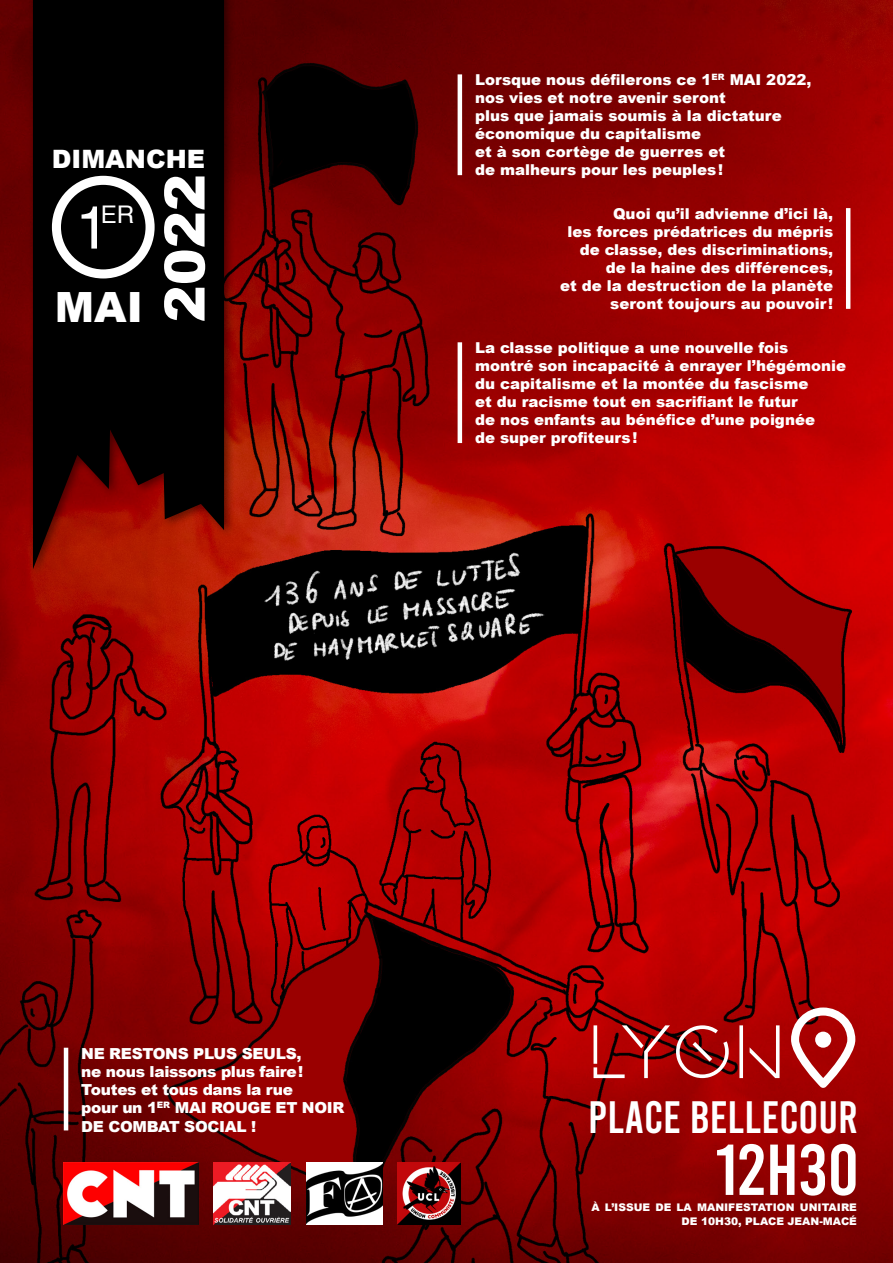
<style>
.page{position:relative;width:893px;height:1263px;background:#fff}
.page>*{position:absolute;margin:0;border:0;box-sizing:border-box;transform-origin:0 0}
.t1{font:71.85px "Bebas";color:#fff}
.t2{font:60.45px "Helvetica";color:#fff}
.t3{font:900 55.65px "Arial";color:#fff}
.t4{font:52.65px "Delogy";color:#fff}
.t5{font:45.3px "Bebas";color:#fff}
.t6{font:900 41.7px "Arial";color:#fff}
.t7{font:900 25.35px "Arial";color:#fff}
.t8{font:24.3px "Helvetica";color:#fff}
.t9{font:900 15.15px/18.3px "Arial";letter-spacing:-.02em;color:#fff}
.t10{font:900 15px/18px "Arial";color:#fff}
.t11{font:900 10.5px/13.5px "Arial";color:#fff;text-align:right}
</style>
<div class="page">
<img style="left:0;top:0;width:893px;height:1263px">
<div style="left:28px;top:0;width:207px;height:578px;background:#000;opacity:.46"></div>
<svg style="left:33px;top:0;width:191px;height:569px;fill:#000"></svg>
<svg style="left:791px;top:1007px;width:64px;height:81px"></svg>
<div style="left:815px;top:1032px;width:16px;height:16px;background:#fff;border-radius:50%"></div>
<div style="left:52px;top:176px;width:103px;height:102px;border:9px solid #fff;border-radius:50%"></div>
<hr style="left:64px;top:1048px;width:4px;height:82px;background:#fff">
<hr style="left:458px;top:74px;width:4px;height:101px;background:#fff">
<hr style="left:846px;top:208px;width:4px;height:101px;background:#fff">
<hr style="left:458px;top:342px;width:4px;height:101px;background:#fff">
<img style="left:64px;top:1162px;width:134px;height:63px">
<img style="left:214px;top:1162px;width:76px;height:63px">
<img style="left:306px;top:1162px;width:76px;height:63px">
<img style="left:398px;top:1162px;width:63px;height:63px">
<h3 class="t7" style="left:52px;top:141px;width:38px">DIMA</h3>
<h3 class="t7" style="left:125px;top:141px;width:82px">NCHE</h3>
<h2 class="t2" style="left:76px;top:181px;width:35px">1</h2>
<h3 class="t8" style="left:101px;top:195px;width:35px">ER</h3>
<h3 class="t6" style="left:55px;top:277px;width:90px">MAI</h3>
<h3 class="t3" style="left:144px;top:322px;width:150px;rotate:-90deg">2022</h3>
<p class="t10" style="left:475px;top:70px;width:338px">Lorsque nous défilerons ce 1<sup>ER</sup> MAI 2022, nos vies et notre avenir seront<br>plus que jamais soumis à la dictature économique du capitalisme<br>et à son cortège de guerres et<br>de malheurs pour les peuples!</p>
<p class="t10" style="left:560px;top:204px;width:275px;text-align:right">Quoi qu’il advienne d’ici là,<br>les forces prédatrices du mépris de classe, des discriminations, de la haine des différences,<br>et de la destruction de la planète seront toujours au pouvoir !</p>
<p class="t10" style="left:475px;top:338px;width:373px">La classe politique a une nouvelle fois montré son incapacité à enrayer l’hégémonie du capitalisme et la montée du fascisme<br>et du racisme tout en sacrifiant le futur<br>de nos enfants au bénéfice d’une poignée<br>de super profiteurs!</p>
<p class="t9" style="left:81px;top:1043px;width:265px">NE RESTONS PLUS SEULS,<br>ne nous laissons plus faire!<br>Toutes et tous dans la rue<br>pour un 1<sup>ER</sup> MAI ROUGE ET NOIR<br>DE COMBAT SOCIAL !</p>
<h3 class="t4" style="left:588px;top:1014px;width:198px">LYON</h3>
<h3 class="t5" style="left:588px;top:1094px;width:271px">PLACE BELLECOUR</h3>
<h1 class="t1" style="left:715px;top:1134px;width:145px">12H30</h1>
<p class="t11" style="left:591px;top:1200px;width:267px">À L’ISSUE DE LA MANIFESTATION UNITAIRE<br>DE 10H30, PLACE JEAN-MACÉ</p>
</div>
